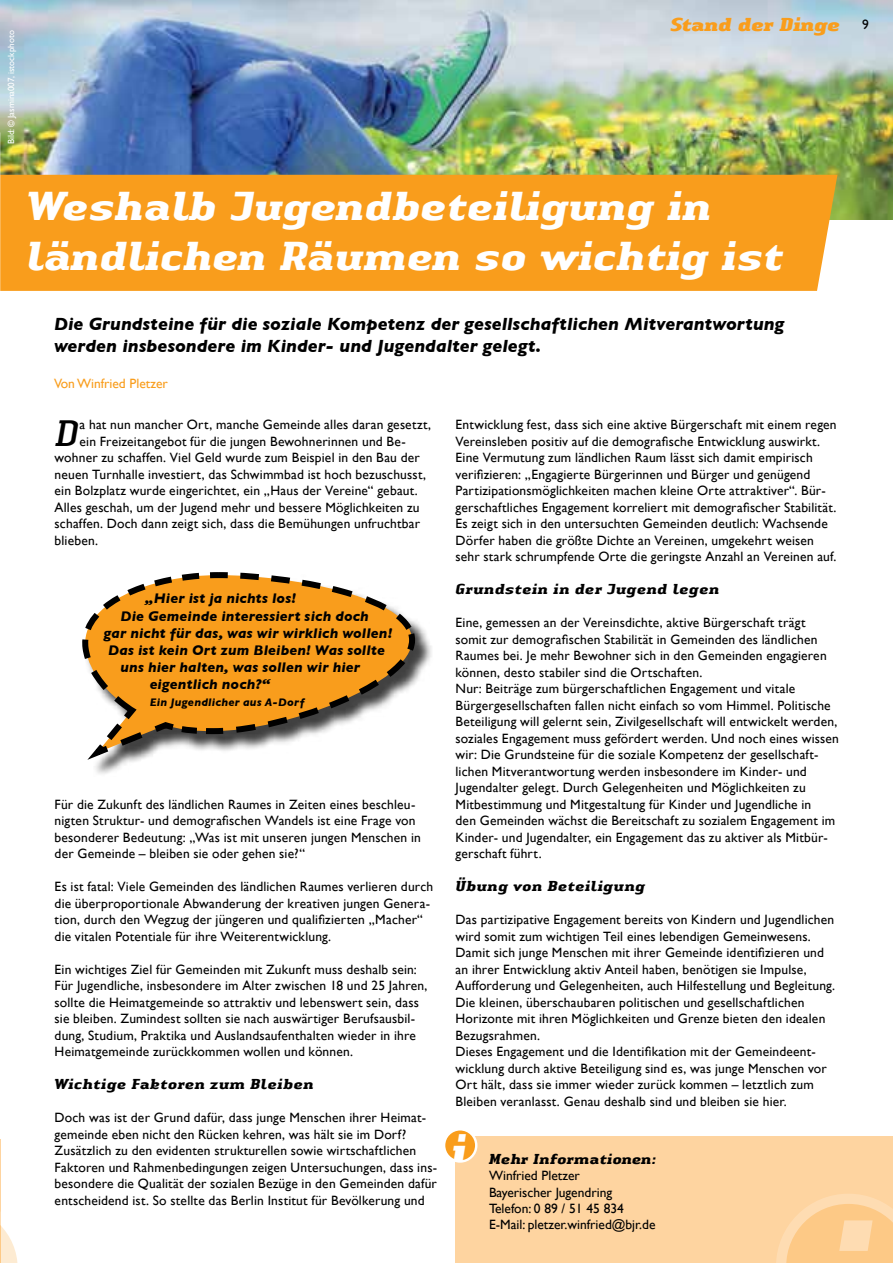
<style>
.page{position:relative;width:893px;height:1263px;background:#fff}
.page>*{position:absolute;margin:0;border:0;box-sizing:border-box;transform-origin:0 0}
.t1{font:italic 900 43.95px "Authentic Serif Com";color:#fff;scale:.93 1}
.t2{font:italic 700 42px/50.4px "Authentic Serif Com";letter-spacing:-.015em;color:#fff}
.t3{font:italic 38.25px "Authentic Serif Com";color:#000}
.t4{font:italic 900 19.5px "Authentic Serif Com";color:#f99d1c}
.t5{font:italic 700 18px/21.6px "Gill Sans";color:#000}
.t6{font:italic 700 15px "Authentic Serif Com";letter-spacing:.01em;color:#000}
.t7{font:italic 700 14.25px "Gill Sans";letter-spacing:.01em;color:#000}
.t8{font:13.5px/16.5px "Gill Sans";letter-spacing:.015em;color:#000}
.t9{font:13.5px "Gill Sans";color:#f99d1c}
.t10{font:italic 700 11.25px "Gill Sans";letter-spacing:.02em;color:#000}
.t11{font:9px "Gill Sans";color:#fff}
</style>
<div class="page">
<img style="left:0;top:0;width:893px;height:219px">
<hr style="left:0;top:1139px;width:1px;height:124px;background:#fed4a0">
<svg style="left:0;top:1212px;width:18px;height:51px"></svg>
<div style="left:0;top:175px;width:837px;height:116px;background:#f99d1c"></div>
<div style="left:456px;top:1137px;width:437px;height:126px;background:#fed4a0"></div>
<div style="left:444px;top:1129px;width:32px;height:32px;background:#f99d1c;border-radius:50%"></div>
<div style="left:443px;top:1128px;width:34px;height:35px;border:2px solid #fff;border-radius:50%"></div>
<svg style="left:776px;top:1194px;width:117px;height:69px"></svg>
<div style="left:85px;top:575px;width:349px;height:202px;background:#000;opacity:.75"></div>
<svg style="left:82px;top:572px;width:336px;height:195px"></svg>
<p class="t11" style="left:6px;top:144px;width:115px;rotate:-90deg">Bild: © Jasmina007, istockphoto</p>
<h3 class="t4" style="left:671px;top:12px;width:170px">Stand der Dinge</h3>
<h2 class="t2" style="left:27px;top:181px;width:759px">Weshalb Jugendbeteiligung in ländlichen Räumen so wichtig ist</h2>
<h3 class="t5" style="left:54px;top:313px;width:732px">Die Grundsteine für die soziale Kompetenz der gesellschaftlichen Mitverantwortung werden insbesondere im Kinder- und Jugendalter gelegt.</h3>
<p class="t9" style="left:54px;top:375px;width:115px">Von Winfried Pletzer</p>
<h3 class="t3" style="left:55px;top:408px;width:28px">D</h3>
<p class="t8" style="left:80px;top:416px;width:353px">a hat nun mancher Ort, manche Gemeinde alles daran gesetzt,</p>
<p class="t8" style="left:80px;top:433px;width:328px">ein Freizeitangebot für die jungen Bewohnerinnen und Be-</p>
<p class="t8" style="left:55px;top:449px;width:367px">wohner zu schaffen. Viel Geld wurde zum Beispiel in den Bau der</p>
<p class="t8" style="left:55px;top:466px;width:373px">neuen Turnhalle investiert, das Schwimmbad ist hoch bezuschusst,</p>
<p class="t8" style="left:55px;top:482px;width:365px">ein Bolzplatz wurde eingerichtet, ein „Haus der Vereine“ gebaut.</p>
<p class="t8" style="left:55px;top:499px;width:367px">Alles geschah, um der Jugend mehr und bessere Möglichkeiten zu</p>
<p class="t8" style="left:55px;top:515px;width:367px">schaffen. Doch dann zeigt sich, dass die Bemühungen unfruchtbar</p>
<p class="t8" style="left:55px;top:532px;width:45px">blieben.</p>
<p class="t7" style="left:145px;top:590px;width:152px">„Hier ist ja nichts los!</p>
<p class="t7" style="left:120px;top:607px;width:250px">Die Gemeinde interessiert sich doch</p>
<p class="t7" style="left:104px;top:624px;width:290px">gar nicht für das, was wir wirklich wollen!</p>
<p class="t7" style="left:108px;top:642px;width:278px">Das ist kein Ort zum Bleiben! Was sollte</p>
<p class="t7" style="left:120px;top:659px;width:241px">uns hier halten, was sollen wir hier</p>
<p class="t7" style="left:150px;top:676px;width:122px">eigentlich noch?“</p>
<p class="t10" style="left:150px;top:695px;width:156px">Ein Jugendlicher aus A-Dorf</p>
<p class="t8" style="left:55px;top:796px;width:368px">Für die Zukunft des ländlichen Raumes in Zeiten eines beschleu&shy;nigten Struktur- und demografischen Wandels ist eine Frage von besonderer Bedeutung: „Was ist mit unseren jungen Menschen in der Gemeinde – bleiben sie oder gehen sie?“</p>
<p class="t8" style="left:55px;top:878px;width:380px">Es ist fatal: Viele Gemeinden des ländlichen Raumes verlieren durch die überproportionale Abwanderung der kreativen jungen Genera&shy;tion, durch den Wegzug der jüngeren und qualifizierten „Macher“ die vitalen Potentiale für ihre Weiterentwicklung.</p>
<p class="t8" style="left:55px;top:961px;width:374px">Ein wichtiges Ziel für Gemeinden mit Zukunft muss deshalb sein:<br>Für Jugendliche, insbesondere im Alter zwischen 18 und 25 Jahren, sollte die Heimatgemeinde so attraktiv und lebenswert sein, dass sie bleiben. Zumindest sollten sie nach auswärtiger Berufsausbil&shy;dung, Studium, Praktika und Auslandsaufenthalten wieder in ihre Heimatgemeinde zurückkommen wollen und können.</p>
<p class="t6" style="left:55px;top:1075px;width:261px">Wichtige Faktoren zum Bleiben</p>
<p class="t8" style="left:55px;top:1109px;width:384px">Doch was ist der Grund dafür, dass junge Menschen ihrer Heimat&shy;gemeinde eben nicht den Rücken kehren, was hält sie im Dorf?<br>Zusätzlich zu den evidenten strukturellen sowie wirtschaftlichen Faktoren und Rahmenbedingungen zeigen Untersuchungen, dass ins&shy;besondere die Qualität der sozialen Bezüge in den Gemeinden dafür entscheidend ist. So stellte das Berlin Institut für Bevölkerung und</p>
<p class="t8" style="left:456px;top:416px;width:383px">Entwicklung fest, dass sich eine aktive Bürgerschaft mit einem regen Vereinsleben positiv auf die demografische Entwicklung auswirkt.<br>Eine Vermutung zum ländlichen Raum lässt sich damit empirisch verifizieren: „Engagierte Bürgerinnen und Bürger und genügend Partizipationsmöglichkeiten machen kleine Orte attraktiver“. Bür&shy;gerschaftliches Engagement korreliert mit demografischer Stabilität.<br>Es zeigt sich in den untersuchten Gemeinden deutlich: Wachsende Dörfer haben die größte Dichte an Vereinen, umgekehrt weisen sehr stark schrumpfende Orte die geringste Anzahl an Vereinen auf.</p>
<p class="t6" style="left:456px;top:579px;width:266px">Grundstein in der Jugend legen</p>
<p class="t8" style="left:456px;top:614px;width:385px">Eine, gemessen an der Vereinsdichte, aktive Bürgerschaft trägt somit zur demografischen Stabilität in Gemeinden des ländlichen Raumes bei. Je mehr Bewohner sich in den Gemeinden engagieren können, desto stabiler sind die Ortschaften.<br>Nur: Beiträge zum bürgerschaftlichen Engagement und vitale Bürgergesellschaften fallen nicht einfach so vom Himmel. Politische Beteiligung will gelernt sein, Zivilgesellschaft will entwickelt werden, soziales Engagement muss gefördert werden. Und noch eines wissen wir: Die Grundsteine für die soziale Kompetenz der gesellschaft&shy;lichen Mitverantwortung werden insbesondere im Kinder- und Jugendalter gelegt. Durch Gelegenheiten und Möglichkeiten zu Mitbestimmung und Mitgestaltung für Kinder und Jugendliche in<br>den Gemeinden wächst die Bereitschaft zu sozialem Engagement im Kinder- und Jugendalter, ein Engagement das zu aktiver als Mitbür&shy;gerschaft führt.</p>
<p class="t6" style="left:456px;top:877px;width:191px">Übung von Beteiligung</p>
<p class="t8" style="left:456px;top:911px;width:381px">Das partizipative Engagement bereits von Kindern und Jugendlichen wird somit zum wichtigen Teil eines lebendigen Gemeinwesens.<br>Damit sich junge Menschen mit ihrer Gemeinde identifizieren und an ihrer Entwicklung aktiv Anteil haben, benötigen sie Impulse, Aufforderung und Gelegenheiten, auch Hilfestellung und Begleitung.<br>Die kleinen, überschaubaren politischen und gesellschaftlichen Horizonte mit ihren Möglichkeiten und Grenze bieten den idealen Bezugsrahmen.<br>Dieses Engagement und die Identifikation mit der Gemeindeent&shy;wicklung durch aktive Beteiligung sind es, was junge Menschen vor Ort hält, dass sie immer wieder zurück kommen – letztlich zum Bleiben veranlasst. Genau deshalb sind und bleiben sie hier.</p>
<h1 class="t1" style="left:452px;top:1122px;width:18px">i</h1>
<p class="t6" style="left:489px;top:1149px;width:169px">Mehr Informationen:</p>
<p class="t8" style="left:489px;top:1167px;width:168px">Winfried Pletzer<br>Bayerischer Jugendring<br>Telefon: 0 89 / 51 45 834<br>E-Mail: pletzer.winfried@bjr.de</p>
<p class="t8" style="left:862px;top:16px;width:8px">9</p>
</div>
